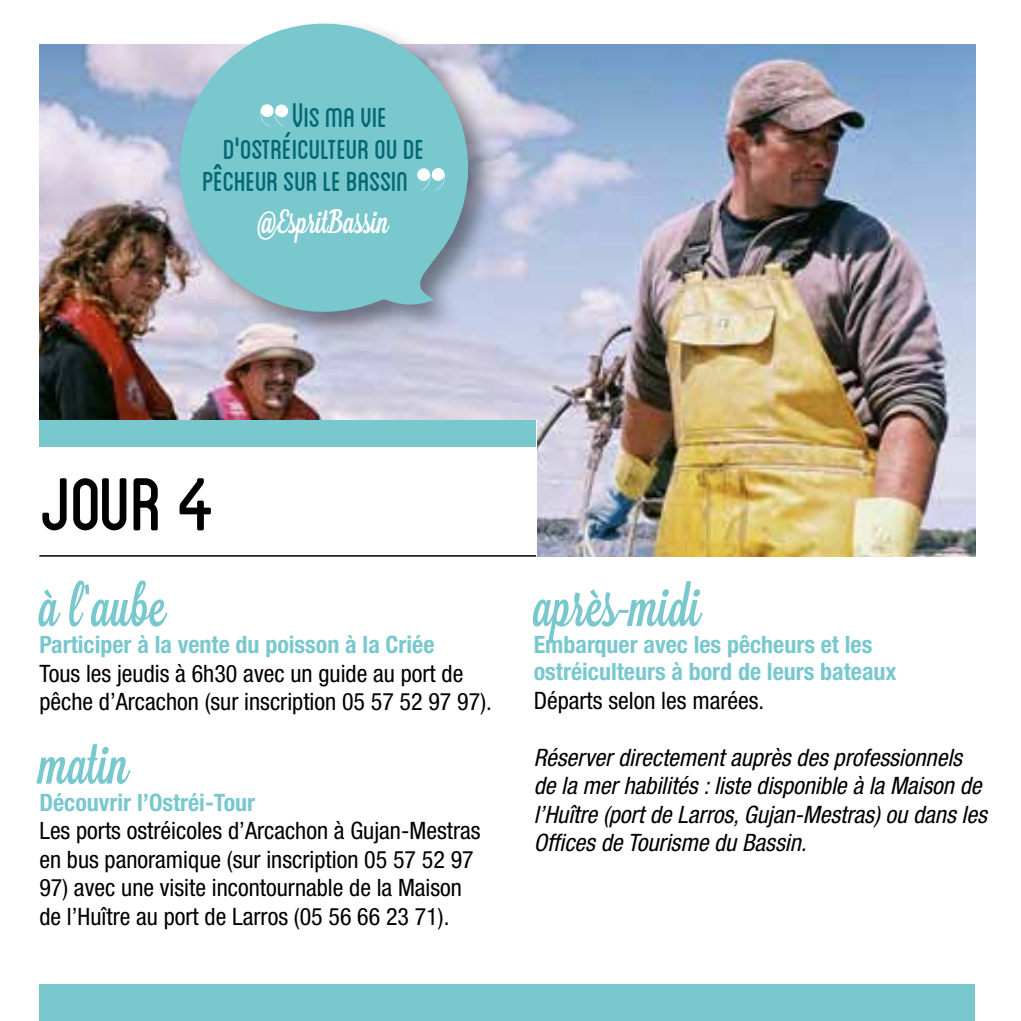
<style>
.page{position:relative;width:1021px;height:1021px;background:#fff}
.page>*{position:absolute;margin:0;border:0;box-sizing:border-box;transform-origin:0 0}
.t1{font:105.3px "Blanch Caps";color:#000}
.t2{font:57px "Lavanderia Sturdy";color:#79c8ce}
.t3{font:38.7px "Blanch Caps";letter-spacing:-.01em;color:#046975}
.t4{font:33px "Lavanderia Sturdy";color:#fff}
.t5{font:condensed 24px/28.5px "Helvetica Neue LT Std";color:#000}
.t6{font:italic condensed 24px/28.5px "Helvetica Neue LT Std";color:#000}
.t7{font:700 condensed 24px/27px "Helvetica Neue LT Std";color:#79c8ce}
.s1{font-size:48.3px}
</style>
<div class="page">
<img style="left:39px;top:44px;width:936px;height:512px">
<div style="left:0;top:420px;width:536px;height:413px;background:#fff"></div>
<div style="left:39px;top:420px;width:497px;height:27px;background:#79c8ce"></div>
<div style="left:39px;top:984px;width:936px;height:36px;background:#79c8ce"></div>
<hr style="left:39px;top:555px;width:497px;height:1px;background:#000">
<div style="left:174px;top:18px;width:324px;height:324px;background:#000;opacity:.42"></div>
<svg style="left:160px;top:18px;width:328px;height:298px;background:#90c5ce"></svg>
<svg style="left:260px;top:104px;width:28px;height:23px"></svg>
<svg style="left:417px;top:168px;width:28px;height:22px"></svg>
<h3 class="t3" style="left:292px;top:100px;width:96px"><span class="s1">V</span>IS MA VIE</h3>
<h3 class="t3" style="left:223px;top:131px;width:203px">D'ostréiculteur ou de</h3>
<h3 class="t3" style="left:202px;top:163px;width:208px">pêcheur sur le bassin</h3>
<h3 class="t4" style="left:258px;top:202px;width:132px">@EspritBassin</h3>
<h1 class="t1" style="left:39px;top:456px;width:179px">Jour 4</h1>
<h2 class="t2" style="left:39px;top:573px;width:128px">à l’aube</h2>
<p class="t7" style="left:39px;top:630px;width:396px">Participer à la vente du poisson à la Criée</p>
<p class="t5" style="left:39px;top:658px;width:454px">Tous les jeudis à 6h30 avec un guide au port de pêche d’Arcachon (sur inscription 05 57 52 97 97).</p>
<h2 class="t2" style="left:39px;top:730px;width:91px">matin</h2>
<p class="t7" style="left:39px;top:788px;width:217px">Découvrir l’Ostréi-Tour</p>
<p class="t5" style="left:39px;top:816px;width:443px">Les ports ostréicoles d’Arcachon à Gujan-Mestras en bus panoramique (sur inscription 05 57 52 97</p>
<p class="t5" style="left:39px;top:873px;width:424px">97) avec une visite incontournable de la Maison de l’Huître au port de Larros (05 56 66 23 71).</p>
<h2 class="t2" style="left:533px;top:573px;width:169px">après-midi</h2>
<p class="t7" style="left:533px;top:630px;width:364px">Embarquer avec les pêcheurs et les ostréiculteurs à bord de leurs bateaux</p>
<p class="t5" style="left:533px;top:685px;width:232px">Départs selon les marées.</p>
<p class="t6" style="left:533px;top:743px;width:454px">Réserver directement auprès des professionnels de la mer habilités : liste disponible à la Maison de l’Huître (port de Larros, Gujan-Mestras) ou dans les Offices de Tourisme du Bassin.</p>
</div>
